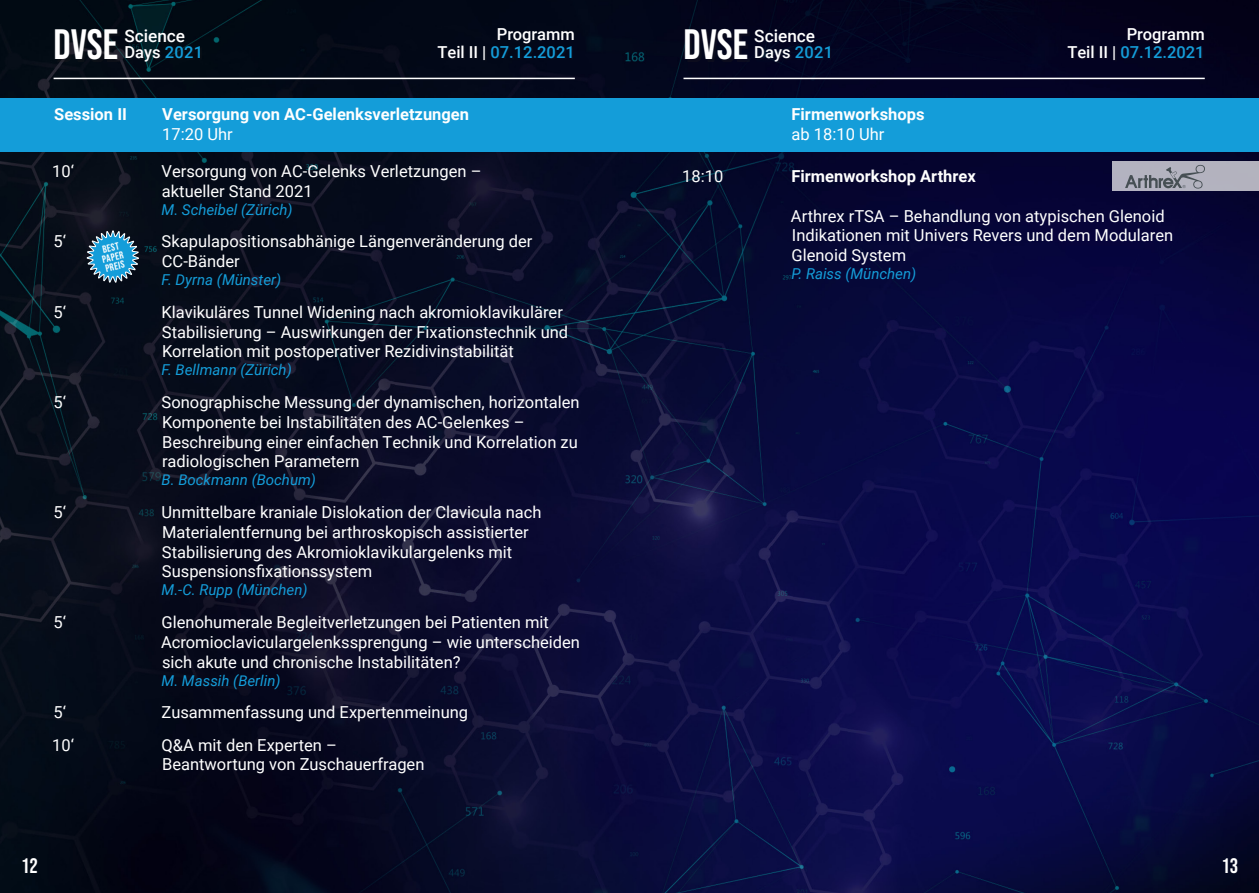
<style>
.page{position:relative;width:1259px;height:893px;background:#fff}
.page>*{position:absolute;margin:0;border:0;box-sizing:border-box;transform-origin:0 0}
.t1{font:42.45px "Bebas Neue";color:#fff}
.t2{font:21px "Bebas Neue";color:#fff}
.t3{font:500 17.25px "Roboto";color:#fff}
.Vortrag{font:16.5px/19.8px "Roboto";color:#fff}
.Referent{font:16.5px/19.8px "Roboto";color:#fff}
.Session-Header{font:700 16.5px "Roboto";color:#fff}
.t4{font:500 16.5px "Roboto";color:#149dd9}
.t5{font:500 16.5px "Roboto";color:#fff}
.Vortrag-2{font:700 16.5px "Roboto";color:#fff}
.Session_MOderation{font:16.5px "Roboto";color:#fff}
.Session-Header-2{font:16.5px "Roboto";color:#fff}
.Referent-2{font:italic 15px "Roboto";color:#149dd9}
.t6{font:10.35px "Bebas Neue";color:#fff}
.s1{color:#149dd9}
.s2{color:#fff}
</style>
<div class="page">
<img style="left:0;top:0;width:1259px;height:893px">
<div style="left:58px;top:31px;width:62px;height:31px;background:#231f20;opacity:.27"></div>
<div style="left:687px;top:31px;width:62px;height:31px;background:#090a1d"></div>
<div style="left:127px;top:48px;width:74px;height:15px;background:#231f20;opacity:.22"></div>
<div style="left:756px;top:48px;width:75px;height:15px;background:#030621"></div>
<div style="left:439px;top:47px;width:134px;height:15px;background:#020819"></div>
<div style="left:1069px;top:47px;width:134px;height:15px;background:#03031f"></div>
<hr style="left:54px;top:78px;width:521px;height:1px;background:#fff">
<hr style="left:683px;top:78px;width:521px;height:1px;background:#fff">
<div style="left:1112px;top:161px;width:147px;height:30px;background:#b3b2be"></div>
<div style="left:0;top:98px;width:1259px;height:54px;background:#149dd9"></div>
<svg style="left:86px;top:204px;width:54px;height:106px;background:#1c4259"></svg>
<svg style="left:1125px;top:165px;width:80px;height:24px"></svg>
<p class="t3" style="left:124px;top:24px;width:62px">Science</p>
<p class="t5" style="left:497px;top:23px;width:80px">Programm</p>
<p class="t3" style="left:754px;top:24px;width:62px">Science</p>
<p class="t5" style="left:1126px;top:23px;width:80px">Programm</p>
<h1 class="t1" style="left:54px;top:21px;width:66px">DVSE</h1>
<h1 class="t1" style="left:683px;top:21px;width:66px">DVSE</h1>
<p class="t5" style="left:124px;top:41px;width:80px">Days <span class="s1">2021</span></p>
<p class="t4" style="left:437px;top:41px;width:139px"><span class="s2">Teil II |</span> 07.12.2021</p>
<p class="t5" style="left:754px;top:41px;width:80px">Days <span class="s1">2021</span></p>
<p class="t4" style="left:1067px;top:41px;width:139px"><span class="s2">Teil II |</span> 07.12.2021</p>
<p class="Session-Header" style="left:54px;top:103px;width:74px">Session II</p>
<p class="Session-Header" style="left:162px;top:103px;width:308px">Versorgung von AC-Gelenksverletzungen</p>
<p class="Session-Header-2" style="left:162px;top:123px;width:72px">17:20 Uhr</p>
<p class="Vortrag" style="left:52px;top:161px;width:23px">10‘</p>
<p class="Vortrag" style="left:162px;top:161px;width:321px">Versorgung von AC-Gelenks Verletzungen – aktueller Stand 2021</p>
<p class="Referent-2" style="left:162px;top:199px;width:132px">M. Scheibel (Zürich)</p>
<p class="Vortrag" style="left:54px;top:231px;width:14px">5‘</p>
<p class="Vortrag" style="left:162px;top:231px;width:372px">Skapulapositionsabhänige Längenveränderung der<br>CC-Bänder</p>
<p class="Referent-2" style="left:162px;top:269px;width:121px">F. Dyrna (Münster)</p>
<p class="Vortrag" style="left:54px;top:301px;width:14px">5‘</p>
<p class="Vortrag" style="left:162px;top:301px;width:408px">Klavikuläres Tunnel Widening nach akromioklavikulärer<br>Stabilisierung – Auswirkungen der Fixationstechnik und<br>Korrelation mit postoperativer Rezidivinstabilität</p>
<p class="Referent-2" style="left:162px;top:360px;width:132px">F. Bellmann (Zürich)</p>
<p class="Vortrag" style="left:54px;top:392px;width:14px">5‘</p>
<p class="Vortrag" style="left:162px;top:392px;width:419px">Sonographische Messung der dynamischen, horizontalen Komponente bei Instabilitäten des AC-Gelenkes – Beschreibung einer einfachen Technik und Korrelation zu radiologischen Parametern</p>
<p class="Referent-2" style="left:162px;top:470px;width:156px">B. Bockmann (Bochum)</p>
<p class="Vortrag" style="left:54px;top:502px;width:14px">5‘</p>
<p class="Vortrag" style="left:162px;top:502px;width:381px">Unmittelbare kraniale Dislokation der Clavicula nach Materialentfernung bei arthroskopisch assistierter Stabilisierung des Akromioklavikulargelenks mit Suspensionsfixationssystem</p>
<p class="Referent-2" style="left:162px;top:580px;width:147px">M.-C. Rupp (München)</p>
<p class="Referent" style="left:54px;top:612px;width:14px">5‘</p>
<p class="Referent" style="left:161px;top:612px;width:420px">Glenohumerale Begleitverletzungen bei Patienten mit<br>Acromioclaviculargelenkssprengung – wie unterscheiden sich akute und chronische Instabilitäten?</p>
<p class="Referent-2" style="left:162px;top:670px;width:121px">M. Massih (Berlin)</p>
<p class="Vortrag" style="left:54px;top:702px;width:14px">5‘</p>
<p class="Vortrag" style="left:162px;top:702px;width:308px">Zusammenfassung und Expertenmeinung</p>
<p class="Vortrag" style="left:52px;top:734px;width:23px">10‘</p>
<p class="Vortrag" style="left:162px;top:734px;width:264px">Q&amp;A mit den Experten –<br>Beantwortung von Zuschauerfragen</p>
<p class="t6" style="left:101px;top:244px;width:18px;rotate:-13deg">Best</p>
<p class="t6" style="left:101px;top:253px;width:23px;rotate:-13deg">Paper</p>
<p class="t6" style="left:104px;top:262px;width:21px;rotate:-13deg">Preis</p>
<p class="Session-Header" style="left:791px;top:103px;width:134px">Firmenworkshops</p>
<p class="Session_MOderation" style="left:791px;top:123px;width:94px">ab 18:10 Uhr</p>
<p class="Vortrag" style="left:682px;top:166px;width:43px">18:10</p>
<p class="Vortrag-2" style="left:791px;top:165px;width:186px">Firmenworkshop Arthrex</p>
<p class="Vortrag" style="left:791px;top:205px;width:384px">Arthrex rTSA – Behandlung von atypischen Glenoid<br>Indikationen mit Univers Revers und dem Modularen<br>Glenoid System</p>
<p class="Referent-2" style="left:791px;top:263px;width:126px">P. Raiss (München)</p>
<p class="t2" style="left:21px;top:854px;width:18px">12</p>
<p class="t2" style="left:1221px;top:854px;width:18px">13</p>
</div>
